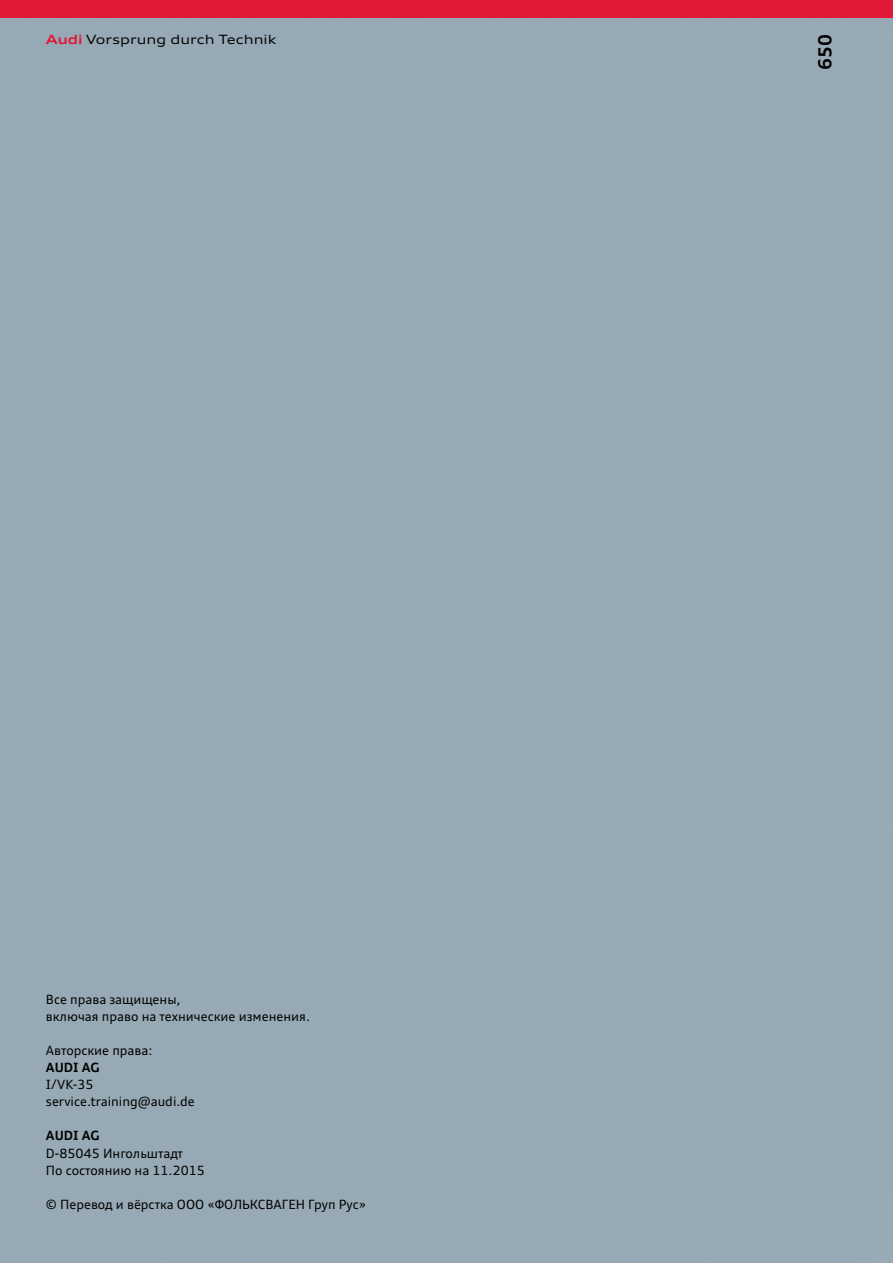
<style>
.page{position:relative;width:893px;height:1263px;background:#fff}
.page>*{position:absolute;margin:0;border:0;box-sizing:border-box;transform-origin:0 0}
.t1{font:700 18px "Audi Type";color:#000}
.t2{font:12.75px/17.1px "Audi Type";color:#000}
.t3{font:expanded 12.75px "Audi Type";color:#000}
.t4{font:700 12.75px "Audi Type";letter-spacing:-.005em;color:#000}
.s1{font-weight:700;color:#e11837}
</style>
<div class="page">
<div style="left:0;top:17px;width:893px;height:1246px;background:#96a9b4"></div>
<div style="left:0;top:0;width:893px;height:17px;background:#e21837"></div>
<p class="t3" style="left:46px;top:31px;width:232px"><span class="s1">Audi</span> Vorsprung durch Technik</p>
<h1 class="t1" style="left:814px;top:70px;width:37px;rotate:-90deg">650</h1>
<p class="t2" style="left:46px;top:990px;width:266px">Все права защищены,<br>включая право на технические изменения.</p>
<p class="t2" style="left:46px;top:1042px;width:108px">Авторские права:</p>
<p class="t4" style="left:46px;top:1059px;width:55px">AUDI AG</p>
<p class="t2" style="left:46px;top:1076px;width:150px">I/VK-35 service.training@audi.de</p>
<p class="t4" style="left:46px;top:1128px;width:55px">AUDI AG</p>
<p class="t2" style="left:46px;top:1144px;width:161px">D-85045 Ингольштадт<br>По состоянию на 11.2015</p>
<p class="t2" style="left:46px;top:1195px;width:322px">© Перевод и вёрстка ООО «ФОЛЬКСВАГЕН Груп Рус»</p>
</div>
